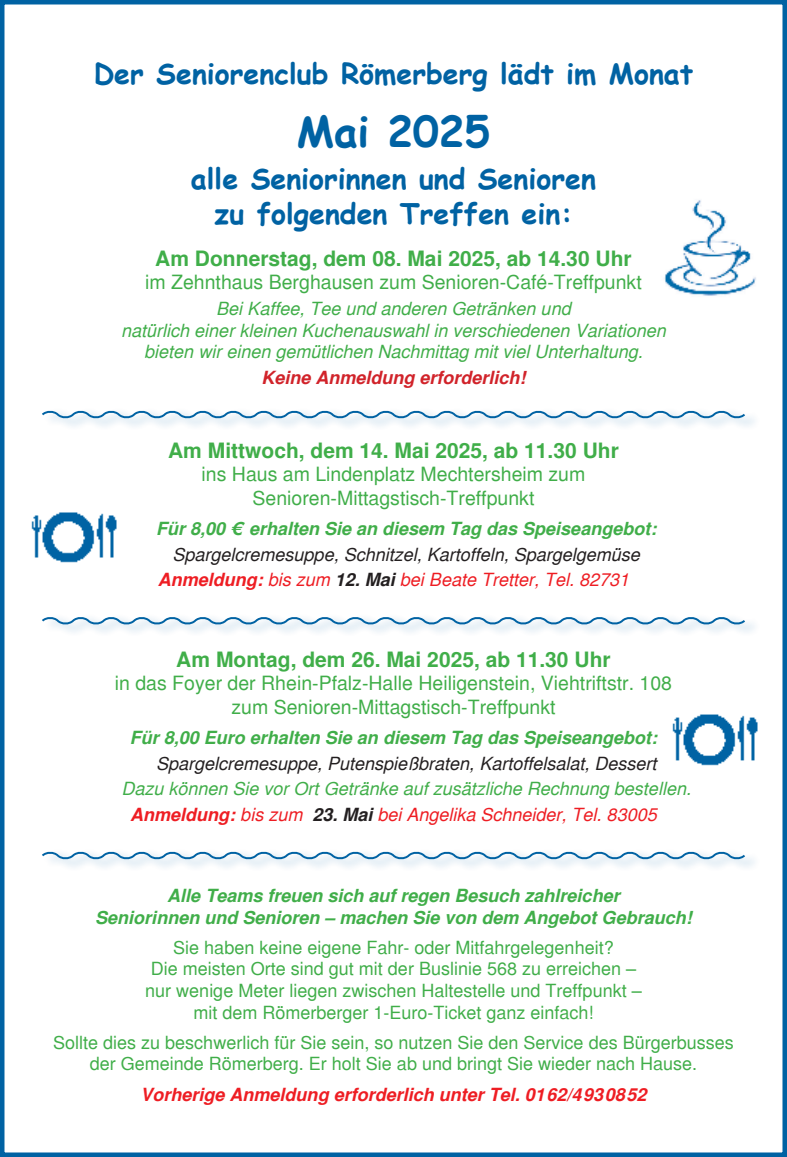
<style>
.page{position:relative;width:787px;height:1157px;background:#fff}
.page>*{position:absolute;margin:0;border:0;box-sizing:border-box;transform-origin:0 0}
.t1{font:700 42px "Comic Sans MS";color:#0062a3}
.t2{font:700 28.5px "Comic Sans MS";color:#0062a3}
.t3{font:700 21px "Sans";color:#40ae49}
.t4{font:19.5px "Sans";color:#40ae49}
.t5{font:18px/21.6px "Sans";color:#40ae49;text-align:center}
.t6{font:italic 18px "Sans";color:#40ae49}
.t7{font:italic 700 18px "Sans";color:#40ae49}
.t8{font:italic 18px "Sans";color:#231f20}
.t9{font:italic 18px "Sans";color:#ee1d23}
.t10{font:italic 700 18px "Sans";color:#ee1d23}
.t11{font:italic 700 18px "Sans";color:#d1232a}
.s1{font-weight:700}
.s2{font-weight:700;color:#231f20}
</style>
<div class="page">
<div style="left:0;top:0;width:787px;height:1157px;border:4px solid #0062a3"></div>
<img style="left:31px;top:512px;width:86px;height:51px">
<img style="left:672px;top:714px;width:86px;height:52px">
<img style="left:664px;top:200px;width:92px;height:96px">
<div style="left:43px;top:407px;width:717px;height:23px;background:#0062a3;opacity:.41"></div>
<svg style="left:42px;top:408px;width:705px;height:13px"></svg>
<div style="left:43px;top:613px;width:717px;height:24px;background:#0062a3;opacity:.41"></div>
<svg style="left:42px;top:614px;width:705px;height:13px"></svg>
<div style="left:43px;top:848px;width:717px;height:23px;background:#0062a3;opacity:.41"></div>
<svg style="left:42px;top:849px;width:705px;height:13px"></svg>
<p class="t2" style="left:94px;top:52px;width:601px">Der Seniorenclub Römerberg lädt im Monat</p>
<p class="t1" style="left:297px;top:100px;width:194px">Mai 2025</p>
<p class="t2" style="left:191px;top:158px;width:406px">alle Seniorinnen und Senioren</p>
<p class="t2" style="left:214px;top:192px;width:360px">zu folgenden Treffen ein:</p>
<p class="t3" style="left:155px;top:246px;width:478px">Am Donnerstag, dem 08. Mai 2025, ab 14.30 Uhr</p>
<p class="t4" style="left:145px;top:271px;width:498px">im Zehnthaus Berghausen zum Senioren-Café-Treffpunkt</p>
<p class="t6" style="left:216px;top:298px;width:356px">Bei Kaffee, Tee und anderen Getränken und</p>
<p class="t6" style="left:121px;top:320px;width:546px">natürlich einer kleinen Kuchenauswahl in verschiedenen Variationen</p>
<p class="t6" style="left:144px;top:341px;width:500px">bieten wir einen gemütlichen Nachmittag mit viel Unterhaltung.</p>
<p class="t11" style="left:261px;top:367px;width:266px">Keine Anmeldung erforderlich!</p>
<p class="t3" style="left:168px;top:438px;width:452px">Am Mittwoch, dem 14. Mai 2025, ab 11.30 Uhr</p>
<p class="t4" style="left:201px;top:463px;width:385px">ins Haus am Lindenplatz Mechtersheim zum</p>
<p class="t4" style="left:252px;top:486px;width:283px">Senioren-Mittagstisch-Treffpunkt</p>
<p class="t7" style="left:156px;top:518px;width:501px">Für 8,00 € erhalten Sie an diesem Tag das Speiseangebot:</p>
<p class="t8" style="left:172px;top:543px;width:469px">Spargelcremesuppe, Schnitzel, Kartoffeln, Spargelgemüse</p>
<p class="t9" style="left:158px;top:569px;width:473px"><span class="s1">Anmeldung:</span> bis zum <span class="s2">12. Mai</span> bei Beate Tretter, Tel. 82731</p>
<p class="t3" style="left:176px;top:647px;width:436px">Am Montag, dem 26. Mai 2025, ab 11.30 Uhr</p>
<p class="t4" style="left:115px;top:672px;width:559px">in das Foyer der Rhein-Pfalz-Halle Heiligenstein, Viehtriftstr. 108</p>
<p class="t4" style="left:231px;top:695px;width:326px">zum Senioren-Mittagstisch-Treffpunkt</p>
<p class="t7" style="left:130px;top:727px;width:529px">Für 8,00 Euro erhalten Sie an diesem Tag das Speiseangebot:</p>
<p class="t8" style="left:156px;top:752px;width:502px">Spargelcremesuppe, Putenspießbraten, Kartoffelsalat, Dessert</p>
<p class="t6" style="left:121px;top:778px;width:571px">Dazu können Sie vor Ort Getränke auf zusätzliche Rechnung bestellen.</p>
<p class="t9" style="left:130px;top:804px;width:528px"><span class="s1">Anmeldung:</span> bis zum <span class="s2">23. Mai</span> bei Angelika Schneider, Tel. 83005</p>
<p class="t7" style="left:167px;top:885px;width:454px">Alle Teams freuen sich auf regen Besuch zahlreicher</p>
<p class="t7" style="left:95px;top:907px;width:598px">Seniorinnen und Senioren – machen Sie von dem Angebot Gebrauch!</p>
<p class="t5" style="left:173px;top:936px;width:442px">Sie haben keine eigene Fahr- oder Mitfahrgelegenheit?</p>
<p class="t5" style="left:151px;top:958px;width:487px">Die meisten Orte sind gut mit der Buslinie 568 zu erreichen –</p>
<p class="t5" style="left:145px;top:979px;width:498px">nur wenige Meter liegen zwischen Haltestelle und Treffpunkt –</p>
<p class="t5" style="left:193px;top:1001px;width:402px">mit dem Römerberger 1-Euro-Ticket ganz einfach!</p>
<p class="t5" style="left:53px;top:1031px;width:682px">Sollte dies zu beschwerlich für Sie sein, so nutzen Sie den Service des Bürgerbusses der Gemeinde Römerberg. Er holt Sie ab und bringt Sie wieder nach Hause.</p>
<p class="t10" style="left:140px;top:1083px;width:507px">Vorherige Anmeldung erforderlich unter Tel. 0162/4930852</p>
</div>
